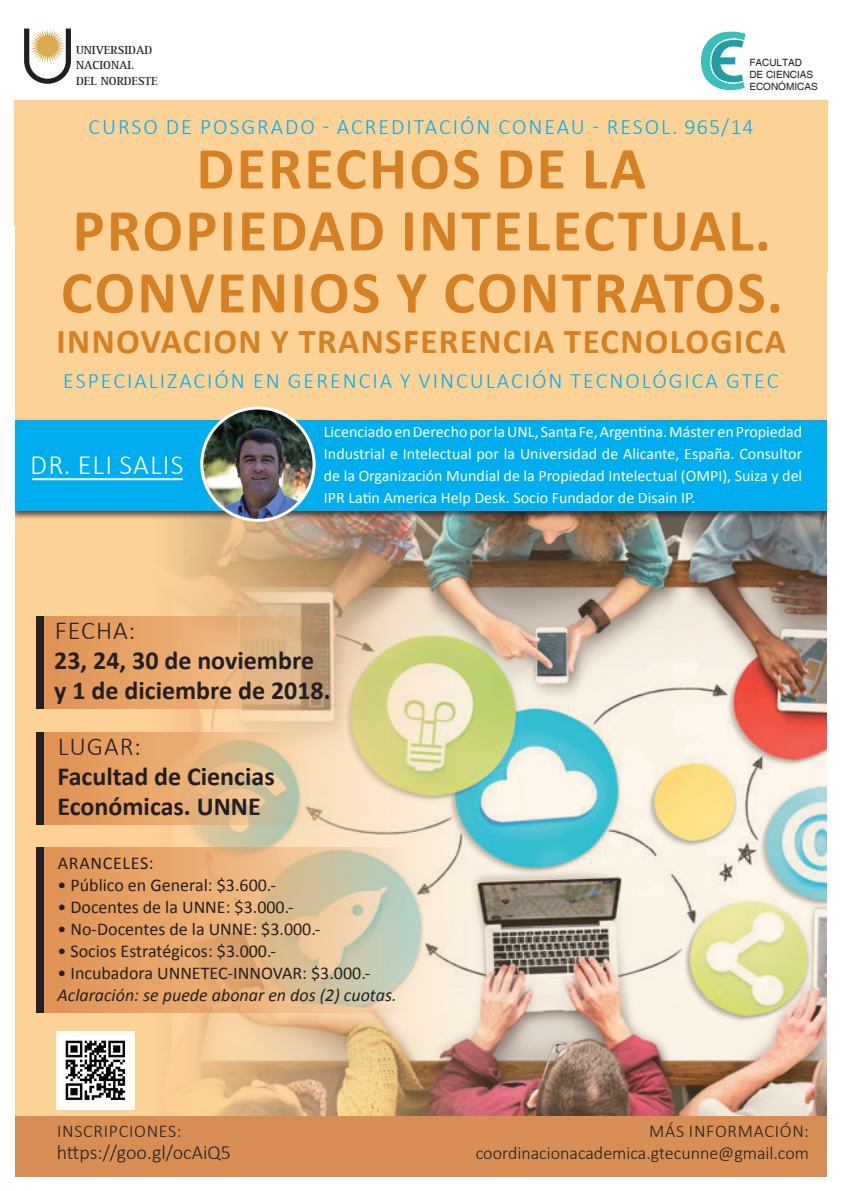
<style>
.page{position:relative;width:842px;height:1191px;background:#fff}
.page>*{position:absolute;margin:0;border:0;box-sizing:border-box;transform-origin:0 0}
.t1{font:700 60px/62px "Calibri";letter-spacing:.04em;color:#d68024;text-align:center}
.t2{font:700 35px "Calibri";letter-spacing:.04em;color:#d68024}
.t3{font:300 28px "Calibri";letter-spacing:.04em;color:#fff}
.t4{font:700 26px/30px "Calibri";color:#231f20}
.t5{font:300 26px "Calibri";letter-spacing:.04em;color:#231f20}
.t6{font:300 22px "Calibri";letter-spacing:.09em;color:#00aeef}
.t7{font:300 20px "Calibri";color:#231f20}
.t8{font:18px "Calibri";color:#231f20}
.t9{font:300 18px/22px "Calibri";color:#231f20;text-align:right}
.t10{font:italic 18px "Calibri";color:#231f20}
.t11{font:300 18px "Calibri";letter-spacing:.04em;color:#231f20}
.t12{font:18px "Calibri";letter-spacing:.04em;color:#231f20}
.t13{font:16px/22px "Calibri";color:#fff;text-align:justify}
.t14{font:700 12px/15px "AT Rotis Serif";color:#231f20}
.t15{font:10px/12px "Helvetica";color:#231f20}
</style>
<div class="page">
<div style="left:15px;top:100px;width:813px;height:1032px;background:#fdd297"></div>
<img style="left:142px;top:520px;width:686px;height:595px">
<svg style="left:24px;top:29px;width:47px;height:55px"></svg>
<div style="left:15px;top:1115px;width:813px;height:61px;background:#d78d53"></div>
<svg style="left:44px;top:616px;width:325px;height:92px;background:#e0aa75"></svg>
<div style="left:9px;top:418px;width:825px;height:102px;background:#231f20;opacity:.75"></div>
<div style="left:15px;top:420px;width:813px;height:90px;background:#00aeef"></div>
<img style="left:201px;top:410px;width:114px;height:111px">
<div style="left:200px;top:406px;width:116px;height:116px;border:3px solid #fff;border-radius:50%"></div>
<svg style="left:701px;top:31px;width:45px;height:60px"></svg>
<div style="left:0;top:226px;width:14px;height:965px;background:#fff"></div>
<div style="left:828px;top:273px;width:14px;height:918px;background:#fff"></div>
<hr style="left:33px;top:478px;width:149px;height:2px;background:#fff">
<div style="left:36px;top:616px;width:7px;height:92px;background:#231f20"></div>
<svg style="left:44px;top:732px;width:288px;height:92px;background:#e3b17d"></svg>
<div style="left:36px;top:732px;width:7px;height:92px;background:#231f20"></div>
<svg style="left:44px;top:847px;width:377px;height:166px;background:#e0b283"></svg>
<div style="left:36px;top:847px;width:7px;height:166px;background:#231f20"></div>
<img style="left:57px;top:1031px;width:78px;height:78px">
<p class="t14" style="left:76px;top:43px;width:83px">UNIVERSIDAD<br>NACIONAL<br>DEL NORDESTE</p>
<p class="t15" style="left:749px;top:57px;width:70px">FACULTAD<br>DE CIENCIAS<br>ECONÓMICAS</p>
<h3 class="t6" style="left:89px;top:113px;width:667px">CURSO DE POSGRADO - ACREDITACIÓN CONEAU - RESOL. 965/14</h3>
<h1 class="t1" style="left:61px;top:137px;width:723px">DERECHOS DE LA<br>PROPIEDAD INTELECTUAL.<br>CONVENIOS Y CONTRATOS.</h1>
<h2 class="t2" style="left:57px;top:319px;width:731px">INNOVACION Y TRANSFERENCIA TECNOLOGICA</h2>
<h3 class="t6" style="left:63px;top:367px;width:717px">ESPECIALIZACIÓN EN GERENCIA Y VINCULACIÓN TECNOLÓGICA GTEC</h3>
<h3 class="t3" style="left:30px;top:447px;width:155px">DR. ELI SALIS</h3>
<p class="t13" style="left:324px;top:420px;width:480px">Licenciado en Derecho por la UNL, Santa Fe, Argentina. Máster en Propiedad Industrial e Intelectual por la Universidad de Alicante, España. Consultor de la Organización Mundial de la Propiedad Intelectual (OMPI), Suiza y del IPR Latin America Help Desk. Socio Fundador de Disain IP.</p>
<h3 class="t5" style="left:55px;top:614px;width:82px">FECHA:</h3>
<h3 class="t4" style="left:54px;top:645px;width:278px">23, 24, 30 de noviembre y 1 de diciembre de 2018.</h3>
<h3 class="t5" style="left:58px;top:730px;width:85px">LUGAR:</h3>
<h3 class="t4" style="left:57px;top:761px;width:219px">Facultad de Ciencias<br>Económicas. UNNE</h3>
<p class="t12" style="left:58px;top:851px;width:97px">ARANCELES:</p>
<p class="t8" style="left:57px;top:873px;width:220px">• Público en General: $3.600.-</p>
<p class="t8" style="left:57px;top:895px;width:238px">• Docentes de la UNNE: $3.000.-</p>
<p class="t8" style="left:57px;top:917px;width:264px">• No-Docentes de la UNNE: $3.000.-</p>
<p class="t8" style="left:57px;top:939px;width:220px">• Socios Estratégicos: $3.000.-</p>
<p class="t8" style="left:57px;top:961px;width:314px">• Incubadora UNNETEC-INNOVAR: $3.000.-</p>
<p class="t10" style="left:57px;top:982px;width:341px">Aclaración: se puede abonar en dos (2) cuotas.</p>
<p class="t11" style="left:57px;top:1120px;width:126px">INSCRIPCIONES:</p>
<p class="t7" style="left:57px;top:1140px;width:176px">https://goo.gl/ocAiQ5</p>
<p class="t9" style="left:476px;top:1120px;width:335px">MÁS INFORMACIÓN: coordinacionacademica.gtecunne@gmail.com</p>
</div>
